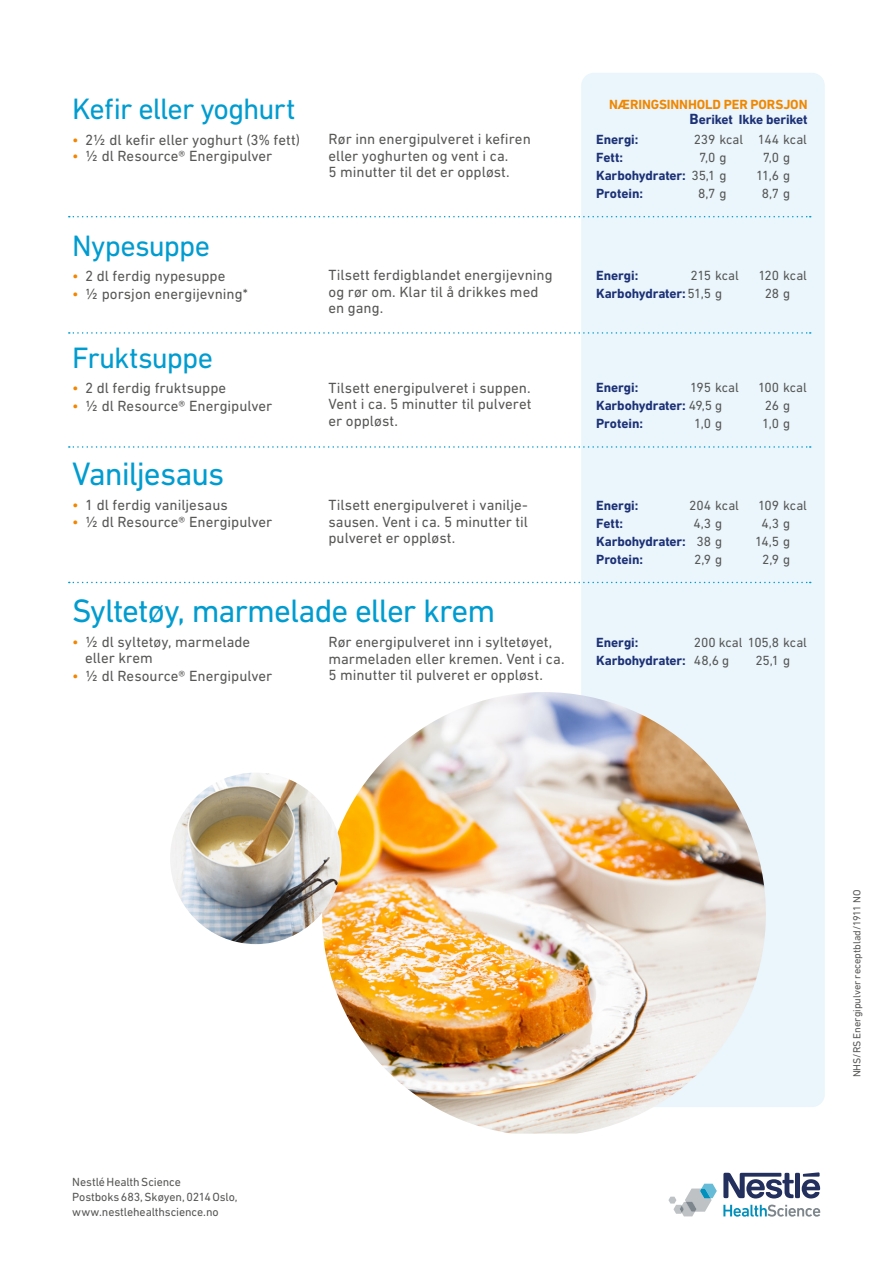
<style>
.page{position:relative;width:893px;height:1263px;background:#fff}
.page>*{position:absolute;margin:0;border:0;box-sizing:border-box;transform-origin:0 0}
.t1{font:33px "DIN Next LT Pro";letter-spacing:-.03em;color:#009cd0}
.t2{font:30px "DIN Next LT Pro";letter-spacing:-.03em;color:#009cd0}
.t3{font:15px/16.5px "DIN Next LT Pro";color:#575756}
.t4{font:13.5px/18px "DIN Next LT Pro";letter-spacing:-.01em;color:#575756}
.t5{font:700 13.5px "DIN Next LT Pro";letter-spacing:-.005em;color:#1d3176}
.t6{font:700 13.5px/15px "DIN Next LT Pro";letter-spacing:-.01em;color:#f18700;text-align:right}
.t7{font:12px/15px "DIN Next LT Pro";letter-spacing:-.01em;color:#575756}
.t8{font:10.5px "DIN Next LT Pro";letter-spacing:-.005em;color:#575756}
.s1{color:#f18700}
.s2{font-size:15px;color:#1d3176}
.s3{color:#1d3176}
.s4{font-weight:400;color:#575756}
.s5{font-weight:700;color:#1d3176}
</style>
<div class="page">
<svg style="left:723px;top:1204px;width:97px;height:12px"></svg>
<svg style="left:723px;top:1172px;width:97px;height:26px"></svg>
<svg style="left:668px;top:1184px;width:49px;height:32px"></svg>
<div style="left:581px;top:73px;width:244px;height:1034px;background:#eaf6fc;border-radius:13px"></div>
<svg style="left:69px;top:216px;width:742px;height:1px"></svg>
<svg style="left:69px;top:332px;width:742px;height:2px"></svg>
<svg style="left:69px;top:446px;width:742px;height:2px"></svg>
<svg style="left:69px;top:582px;width:742px;height:1px"></svg>
<img style="left:322px;top:692px;width:444px;height:441px">
<img style="left:170px;top:773px;width:172px;height:171px;border-radius:86px">
<h2 class="t2" style="left:72px;top:92px;width:225px">Kefir eller yoghurt</h2>
<p class="t3" style="left:72px;top:131px;width:229px"><span class="s1">•</span> 2½ dl kefir eller yoghurt (3% fett)</p>
<p class="t3" style="left:72px;top:147px;width:202px"><span class="s1">•</span> ½ dl Resource® Energipulver</p>
<h2 class="t2" style="left:72px;top:228px;width:139px">Nypesuppe</h2>
<p class="t3" style="left:72px;top:267px;width:155px"><span class="s1">•</span> 2 dl ferdig nypesuppe</p>
<p class="t3" style="left:72px;top:285px;width:177px"><span class="s1">•</span> ½ porsjon energijevning*</p>
<h2 class="t2" style="left:72px;top:340px;width:142px">Fruktsuppe</h2>
<p class="t3" style="left:72px;top:379px;width:155px"><span class="s1">•</span> 2 dl ferdig fruktsuppe</p>
<p class="t3" style="left:72px;top:397px;width:202px"><span class="s1">•</span> ½ dl Resource® Energipulver</p>
<h1 class="t1" style="left:72px;top:455px;width:153px">Vaniljesaus</h1>
<p class="t3" style="left:72px;top:496px;width:157px"><span class="s1">•</span> 1 dl ferdig vaniljesaus</p>
<p class="t3" style="left:72px;top:513px;width:202px"><span class="s1">•</span> ½ dl Resource® Energipulver</p>
<p class="t3" style="left:328px;top:131px;width:204px">Rør inn energipulveret i kefiren eller yoghurten og vent i ca.<br>5 minutter til det er oppløst.</p>
<p class="t3" style="left:328px;top:267px;width:226px">Tilsett ferdigblandet energijevning og rør om. Klar til å drikkes med en gang.</p>
<p class="t3" style="left:328px;top:379px;width:204px;text-align:justify">Tilsett energipulveret i suppen.<br>Vent i ca. 5 minutter til pulveret er oppløst.</p>
<p class="t3" style="left:328px;top:496px;width:201px;text-align:justify">Tilsett energipulveret i vanilje&shy;sausen. Vent i ca. 5 minutter til pulveret er oppløst.</p>
<h1 class="t1" style="left:72px;top:591px;width:425px">Syltetøy, marmelade eller krem</h1>
<p class="t3" style="left:85px;top:633px;width:167px;text-indent:-13px"><span class="s1">•</span> ½ dl syltetøy, marmelade eller krem</p>
<p class="t3" style="left:72px;top:668px;width:202px"><span class="s1">•</span> ½ dl Resource® Energipulver</p>
<p class="t3" style="left:328px;top:634px;width:238px">Rør energipulveret inn i syltetøyet, marmeladen eller kremen. Vent i ca.<br>5 minutter til pulveret er oppløst.</p>
<p class="t6" style="left:609px;top:97px;width:200px">NÆRINGSINNHOLD PER PORSJON<br><span class="s2">B</span><span class="s3">eriket Ikke beriket</span></p>
<p class="t5" style="left:596px;top:131px;width:44px">Energi:</p>
<p class="t4" style="left:694px;top:130px;width:115px">239 kcal 144 kcal</p>
<p class="t5" style="left:596px;top:149px;width:29px">Fett:</p>
<p class="t4" style="left:699px;top:148px;width:29px">7,0 g</p>
<p class="t4" style="left:763px;top:148px;width:29px">7,0 g</p>
<p class="t5" style="left:596px;top:167px;width:132px">Karbohydrater: <span class="s4">35,1 g</span></p>
<p class="t4" style="left:756px;top:166px;width:36px">11,6 g</p>
<p class="t5" style="left:596px;top:185px;width:48px">Protein:</p>
<p class="t4" style="left:698px;top:184px;width:30px">8,7 g</p>
<p class="t4" style="left:762px;top:184px;width:30px">8,7 g</p>
<p class="t5" style="left:596px;top:268px;width:44px">Energi:</p>
<p class="t4" style="left:691px;top:267px;width:50px">215 kcal</p>
<p class="t4" style="left:758px;top:267px;width:50px">120 kcal</p>
<p class="t5" style="left:596px;top:286px;width:128px">Karbohydrater:<span class="s4">51,5 g</span></p>
<p class="t4" style="left:765px;top:285px;width:27px">28 g</p>
<p class="t5" style="left:596px;top:380px;width:44px">Energi:</p>
<p class="t4" style="left:690px;top:379px;width:50px">195 kcal</p>
<p class="t4" style="left:758px;top:379px;width:50px">100 kcal</p>
<p class="t5" style="left:596px;top:398px;width:128px">Karbohydrater: <span class="s4">49,5 g</span></p>
<p class="t4" style="left:765px;top:397px;width:27px">26 g</p>
<p class="t5" style="left:596px;top:416px;width:48px">Protein:</p>
<p class="t4" style="left:694px;top:415px;width:30px">1,0 g</p>
<p class="t4" style="left:762px;top:415px;width:30px">1,0 g</p>
<p class="t5" style="left:596px;top:497px;width:44px">Energi:</p>
<p class="t4" style="left:689px;top:496px;width:51px">204 kcal</p>
<p class="t4" style="left:758px;top:496px;width:50px">109 kcal</p>
<p class="t5" style="left:596px;top:515px;width:29px">Fett:</p>
<p class="t4" style="left:693px;top:514px;width:31px">4,3 g</p>
<p class="t4" style="left:761px;top:514px;width:31px">4,3 g</p>
<p class="t5" style="left:596px;top:533px;width:128px">Karbohydrater: <span class="s4">38 g</span></p>
<p class="t4" style="left:755px;top:532px;width:37px">14,5 g</p>
<p class="t5" style="left:596px;top:551px;width:48px">Protein:</p>
<p class="t4" style="left:694px;top:550px;width:30px">2,9 g</p>
<p class="t4" style="left:762px;top:550px;width:30px">2,9 g</p>
<p class="t4" style="left:596px;top:634px;width:212px;text-indent:98px">200 kcal 105,8 kcal<br><span class="s5">Karbohydrater:</span> 48,6 g</p>
<p class="t5" style="left:596px;top:635px;width:44px">Energi:</p>
<p class="t4" style="left:755px;top:652px;width:36px">25,1 g</p>
<p class="t7" style="left:72px;top:1174px;width:167px">Nestlé Health Science<br>Postboks 683, Skøyen, 0214 Oslo, www.nestlehealthscience.no</p>
<p class="t8" style="left:851px;top:1077px;width:189px;rotate:-90deg">NHS/RS Energipulver receptblad/1911 NO</p>
</div>
